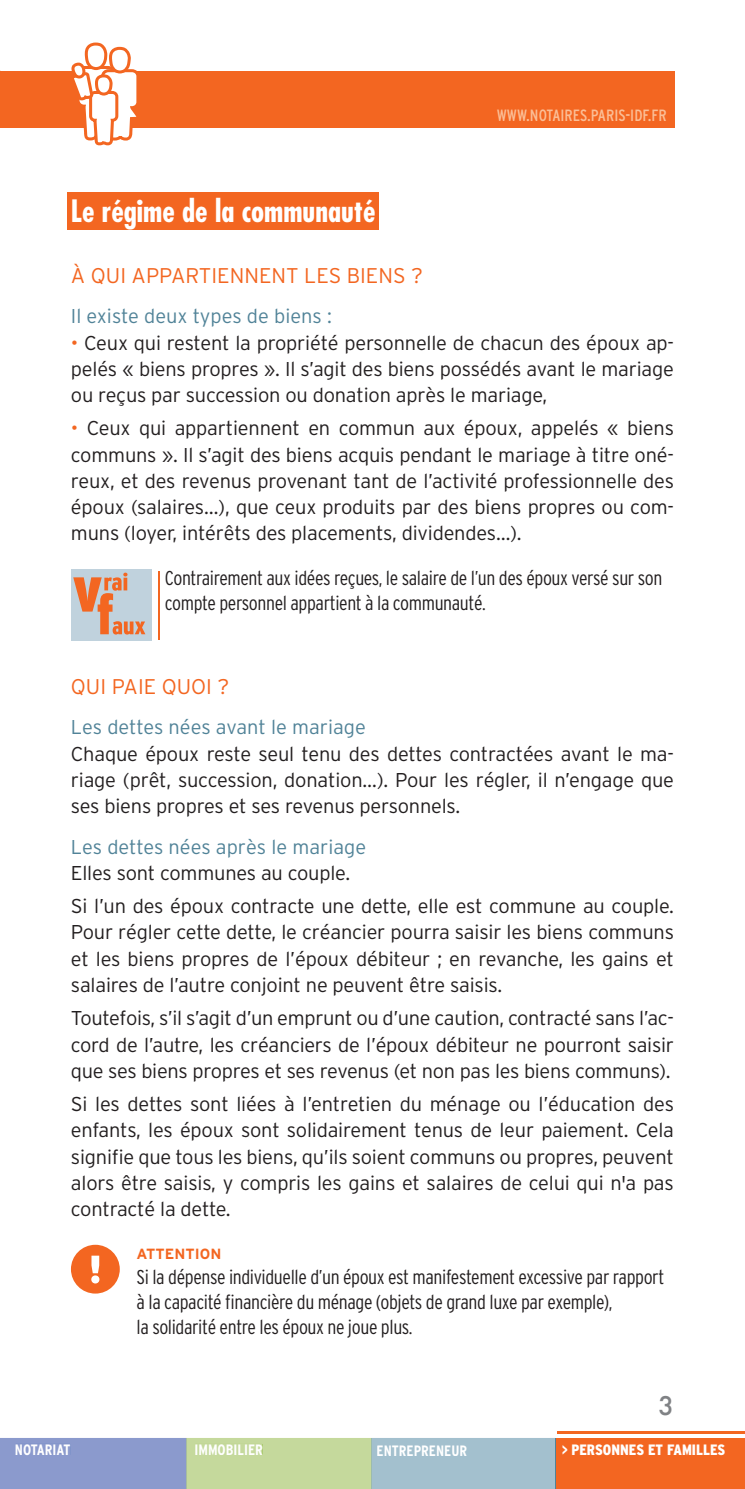
<style>
.page{position:relative;width:745px;height:1489px;background:#fff}
.page>*{position:absolute;margin:0;border:0;box-sizing:border-box;transform-origin:0 0}
.t1{font:700 condensed 30px "Futura";color:#fff}
.t2{font:500 25px "Futura";color:#808285}
.t3{font:300 21.25px "Interstate";color:#f36621}
.t4{font:300 20px/26.2px "Interstate";letter-spacing:-.01em;color:#231f20;text-align:justify}
.t5{font:300 condensed 20px/25px "Interstate";letter-spacing:-.02em;color:#231f20}
.t6{font:300 20px "Interstate";color:#518398}
.t7{font:condensed 16.25px "Interstate";color:#fbbe96}
.t8{font:700 condensed 15px "Interstate";color:#fff}
.t9{font:900 condensed 15px "Interstate";color:#fff}
.t10{font:700 14.75px "Interstate";color:#f36621}
.s1{color:#f36621}
.s2{font-weight:700}
</style>
<div class="page">
<div style="left:0;top:71px;width:673px;height:57px;background:#f36621"></div>
<svg style="left:71px;top:43px;width:66px;height:102px"></svg>
<div style="left:555px;top:1437px;width:189px;height:51px;background:#f36621"></div>
<div style="left:67px;top:192px;width:312px;height:37px;background:#f36621"></div>
<div style="left:71px;top:569px;width:80px;height:71px;background:#c0d2dd"></div>
<svg style="left:73px;top:572px;width:72px;height:62px"></svg>
<hr style="left:158px;top:571px;width:1px;height:69px;background:#f36621">
<div style="left:71px;top:1244px;width:49px;height:49px;background:#f36621;border-radius:50%"></div>
<svg style="left:91px;top:1255px;width:8px;height:28px"></svg>
<svg style="left:0;top:1438px;width:554px;height:50px;background:#a6bbbc"></svg>
<div style="left:377px;top:1444px;width:89px;height:11px;background:#a3c0ce"></div>
<div style="left:195px;top:1443px;width:67px;height:11px;background:#c5d99c"></div>
<div style="left:16px;top:1443px;width:54px;height:11px;background:#8b9acd"></div>
<hr style="left:556px;top:1430px;width:188px;height:3px;background:#f36621">
<p class="t7" style="left:496px;top:106px;width:171px">WWW.NOTAIRES.PARIS-IDF.FR</p>
<h1 class="t1" style="left:71px;top:192px;width:306px">Le régime de la communauté</h1>
<p class="t3" style="left:71px;top:263px;width:353px">À QUI APPARTIENNENT LES BIENS ?</p>
<p class="t6" style="left:71px;top:305px;width:262px">Il existe deux types de biens :</p>
<p class="t4" style="left:71px;top:329px;width:604px"><span class="s1">•</span> Ceux qui restent la propriété personnelle de chacun des époux ap&shy;pelés « biens propres ». Il s’agit des biens possédés avant le mariage ou reçus par succession ou donation après le mariage,</p>
<p class="t4" style="left:71px;top:415px;width:604px"><span class="s1">•</span> Ceux qui appartiennent en commun aux époux, appelés « biens communs ». Il s’agit des biens acquis pendant le mariage à titre oné&shy;reux, et des revenus provenant tant de l’activité professionnelle des époux (salaires…), que ceux produits par des biens propres ou com&shy;muns (loyer, intérêts des placements, dividendes…).</p>
<p class="t5" style="left:165px;top:565px;width:498px">Contrairement aux idées reçues, le salaire de l’un des époux versé sur son compte personnel appartient à la communauté.</p>
<p class="t3" style="left:71px;top:674px;width:160px">QUI PAIE QUOI ?</p>
<p class="t6" style="left:71px;top:716px;width:296px">Les dettes nées avant le mariage</p>
<p class="t4" style="left:71px;top:740px;width:604px">Chaque époux reste seul tenu des dettes contractées avant le ma&shy;riage (prêt, succession, donation…). Pour les régler, il n’engage que ses biens propres et ses revenus personnels.</p>
<p class="t6" style="left:71px;top:835px;width:296px">Les dettes nées après le mariage</p>
<p class="t4" style="left:71px;top:856px;width:604px;line-height:33.2px">Elles sont communes au couple.<br>Si l’un des époux contracte une dette, elle est commune au couple.</p>
<p class="t4" style="left:71px;top:919px;width:604px">Pour régler cette dette, le créancier pourra saisir les biens communs et les biens propres de l’époux débiteur ; en revanche, les gains et salaires de l’autre conjoint ne peuvent être saisis.</p>
<p class="t4" style="left:71px;top:1004px;width:604px">Toutefois, s’il s’agit d’un emprunt ou d’une caution, contracté sans l’ac&shy;cord de l’autre, les créanciers de l’époux débiteur ne pourront saisir que ses biens propres et ses revenus (et non pas les biens communs).</p>
<p class="t4" style="left:71px;top:1090px;width:604px">Si les dettes sont liées à l’entretien du ménage ou l’éducation des enfants, les époux sont solidairement tenus de leur paiement. Cela signifie que tous les biens, qu’ils soient communs ou propres, peuvent alors être saisis, y compris les gains et salaires de celui qui n'a pas contracté la dette.</p>
<p class="t10" style="left:136px;top:1245px;width:86px">ATTENTION</p>
<p class="t5" style="left:136px;top:1264px;width:529px">Si la dépense individuelle d’un époux est manifestement excessive par rapport à la capacité financière du ménage (objets de grand luxe par exemple),<br>la solidarité entre les époux ne joue plus.</p>
<p class="t2" style="left:658px;top:1388px;width:17px">3</p>
<p class="t8" style="left:15px;top:1440px;width:57px">NOTARIAT</p>
<p class="t8" style="left:194px;top:1440px;width:70px">IMMOBILIER</p>
<p class="t8" style="left:376px;top:1441px;width:92px">ENTREPRENEUR</p>
<p class="t9" style="left:561px;top:1441px;width:165px"><span class="s2">&gt;</span> PERSONNES ET FAMILLES</p>
</div>
